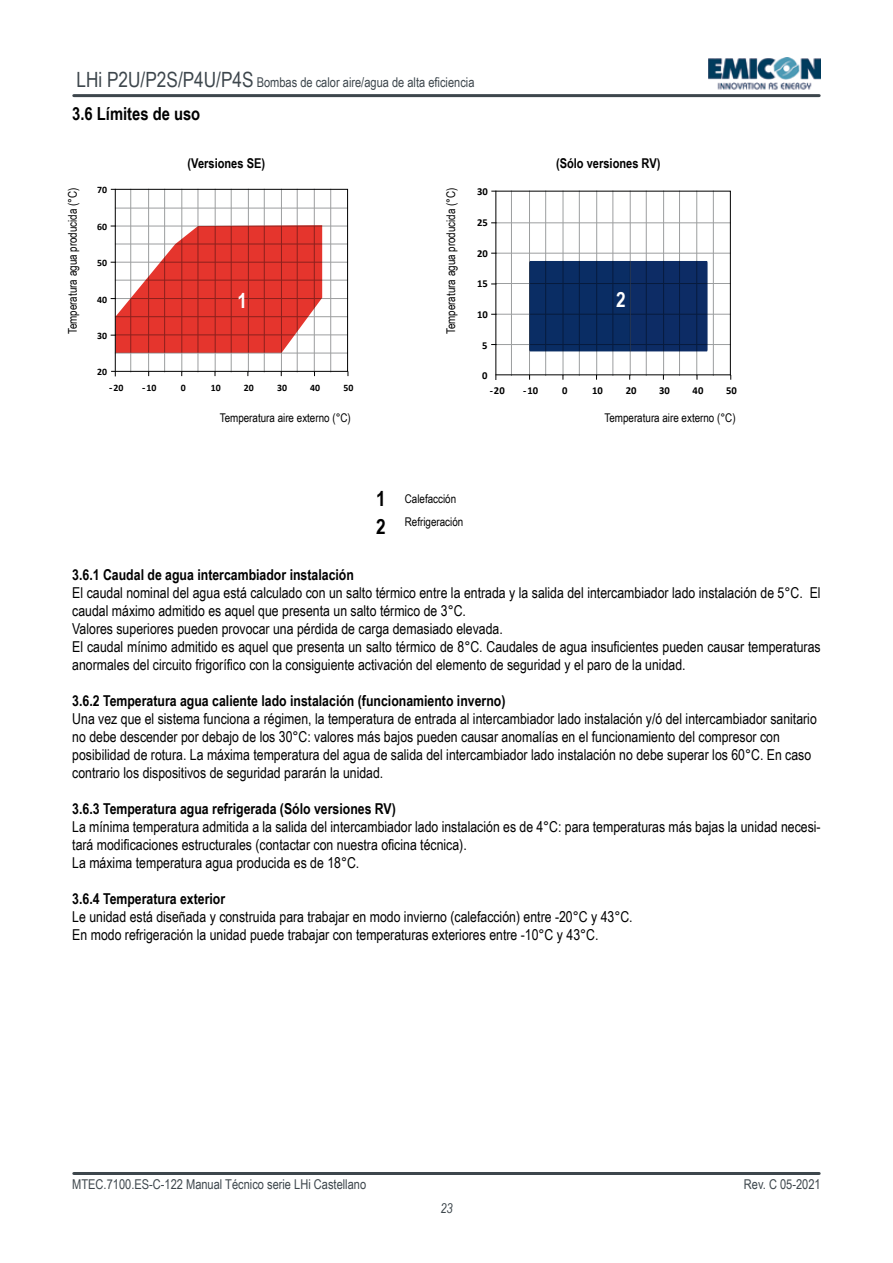
<style>
.page{position:relative;width:893px;height:1263px;background:#fff}
.page>*{position:absolute;margin:0;border:0;box-sizing:border-box;transform-origin:0 0}
.t1{font:700 21px/27.8px "Arial Narrow";color:#000}
.t2{font:700 21px "Arial Narrow";color:#fff}
.t3{font:700 18px "Arial Narrow";color:#000}
.t4{font:15px/18px "Arial Narrow";color:#000}
.t5{font:700 15px "Arial Narrow";color:#000}
.t6{font:13.5px "Arial Narrow";color:#3d464c}
.t7{font:700 13.5px "Arial Narrow";color:#000}
.t8{font:italic 13.5px "Arial Narrow";color:#3d464c}
.t9{font:12px/23.2px "Arial Narrow";color:#000}
.t10{font:700 10.65px "Calibri";letter-spacing:.005em;color:#000}
.t11{font:700 9.9px "Calibri";letter-spacing:.005em;color:#000}
.s1{font-size:21px}
.s2{font-size:10.8px}
</style>
<div class="page">
<hr style="left:74px;top:1172px;width:745px;height:3px;background:#3d464c">
<hr style="left:74px;top:94px;width:745px;height:3px;background:#3d464c">
<svg style="left:491px;top:191px;width:240px;height:188px"></svg>
<hr style="left:130px;top:189px;width:1px;height:183px;background:#9c9e9f">
<hr style="left:148px;top:189px;width:1px;height:183px;background:#9c9e9f">
<hr style="left:164px;top:189px;width:1px;height:183px;background:#9c9e9f">
<hr style="left:182px;top:189px;width:1px;height:183px;background:#9c9e9f">
<hr style="left:198px;top:189px;width:1px;height:183px;background:#9c9e9f">
<hr style="left:215px;top:189px;width:1px;height:183px;background:#9c9e9f">
<hr style="left:231px;top:189px;width:1px;height:183px;background:#9c9e9f">
<hr style="left:248px;top:189px;width:1px;height:183px;background:#9c9e9f">
<hr style="left:264px;top:189px;width:1px;height:183px;background:#9c9e9f">
<hr style="left:281px;top:189px;width:1px;height:183px;background:#9c9e9f">
<hr style="left:297px;top:189px;width:1px;height:183px;background:#9c9e9f">
<hr style="left:314px;top:189px;width:1px;height:183px;background:#9c9e9f">
<hr style="left:330px;top:189px;width:1px;height:183px;background:#9c9e9f">
<hr style="left:115px;top:208px;width:233px;height:1px;background:#9c9e9f">
<hr style="left:115px;top:226px;width:233px;height:1px;background:#9c9e9f">
<hr style="left:115px;top:244px;width:233px;height:1px;background:#9c9e9f">
<hr style="left:115px;top:262px;width:233px;height:1px;background:#9c9e9f">
<hr style="left:115px;top:280px;width:233px;height:1px;background:#9c9e9f">
<hr style="left:115px;top:298px;width:233px;height:1px;background:#9c9e9f">
<hr style="left:115px;top:316px;width:233px;height:1px;background:#9c9e9f">
<hr style="left:115px;top:335px;width:233px;height:1px;background:#9c9e9f">
<hr style="left:115px;top:353px;width:233px;height:1px;background:#9c9e9f">
<div style="left:111px;top:189px;width:237px;height:183px;border:1px solid #000"></div>
<hr style="left:115px;top:189px;width:1px;height:187px;background:#000">
<svg style="left:111px;top:225px;width:211px;height:128px"></svg>
<img style="left:709px;top:58px;width:112px;height:32px">
<p class="t6" style="left:77px;top:73px;width:399px"><span class="s1">LHi P2U/P2S/P4U/P4S</span> Bombas de calor aire/agua de alta eficiencia</p>
<p class="t3" style="left:72px;top:101px;width:129px">3.6 Límites de uso</p>
<p class="t7" style="left:188px;top:153px;width:79px">(Versiones SE)</p>
<p class="t7" style="left:556px;top:153px;width:106px">(Sólo versiones RV)</p>
<p class="t11" style="left:97px;top:183px;width:12px">70</p>
<p class="t9" style="left:60px;top:334px;width:149px;rotate:-90deg">Temperatura agua producida (°C)</p>
<p class="t9" style="left:439px;top:334px;width:149px;rotate:-90deg">Temperatura agua producida (°C)</p>
<p class="t10" style="left:477px;top:184px;width:12px">30</p>
<p class="t10" style="left:477px;top:215px;width:12px">25</p>
<p class="t11" style="left:97px;top:219px;width:12px">60</p>
<p class="t10" style="left:477px;top:246px;width:12px">20</p>
<p class="t11" style="left:97px;top:256px;width:12px">50</p>
<p class="t10" style="left:477px;top:276px;width:12px">15</p>
<h1 class="t2" style="left:237px;top:284px;width:11px">1</h1>
<h1 class="t2" style="left:616px;top:283px;width:11px">2</h1>
<p class="t11" style="left:97px;top:292px;width:12px">40</p>
<p class="t10" style="left:477px;top:307px;width:12px">10</p>
<p class="t11" style="left:97px;top:329px;width:12px">30</p>
<p class="t11" style="left:97px;top:365px;width:12px">20</p>
<p class="t11" style="left:109px;top:380px;width:16px"><span class="s2">-</span>20</p>
<p class="t11" style="left:142px;top:380px;width:16px"><span class="s2">-</span>10</p>
<p class="t11" style="left:181px;top:380px;width:6px">0</p>
<p class="t11" style="left:211px;top:380px;width:12px">10</p>
<p class="t11" style="left:244px;top:380px;width:12px">20</p>
<p class="t11" style="left:277px;top:380px;width:12px">30</p>
<p class="t11" style="left:310px;top:380px;width:12px">40</p>
<p class="t11" style="left:343px;top:380px;width:12px">50</p>
<p class="t10" style="left:482px;top:338px;width:7px">5</p>
<p class="t10" style="left:482px;top:368px;width:7px">0</p>
<p class="t10" style="left:490px;top:383px;width:17px">-20</p>
<p class="t10" style="left:523px;top:383px;width:17px">-10</p>
<p class="t10" style="left:562px;top:383px;width:7px">0</p>
<p class="t10" style="left:592px;top:383px;width:12px">10</p>
<p class="t10" style="left:626px;top:383px;width:12px">20</p>
<p class="t10" style="left:659px;top:383px;width:12px">30</p>
<p class="t10" style="left:693px;top:383px;width:12px">40</p>
<p class="t10" style="left:726px;top:383px;width:12px">50</p>
<p class="t9" style="left:220px;top:405px;width:133px">Temperatura aire externo (°C)</p>
<p class="t9" style="left:604px;top:405px;width:133px">Temperatura aire externo (°C)</p>
<h1 class="t1" style="left:376px;top:483px;width:11px">1<br>2</h1>
<p class="t9" style="left:405px;top:486px;width:60px">Calefacción<br>Refrigeración</p>
<p class="t5" style="left:72px;top:563px;width:283px">3.6.1 Caudal de agua intercambiador instalación</p>
<p class="t4" style="left:72px;top:583px;width:750px">El caudal nominal del agua está calculado con un salto térmico entre la entrada y la salida del intercambiador lado instalación de 5°C. El caudal máximo admitido es aquel que presenta un salto térmico de 3°C.<br>Valores superiores pueden provocar una pérdida de carga demasiado elevada.<br>El caudal mínimo admitido es aquel que presenta un salto térmico de 8°C. Caudales de agua insuficientes pueden causar temperaturas anormales del circuito frigorífico con la consiguiente activación del elemento de seguridad y el paro de la unidad.</p>
<p class="t5" style="left:72px;top:689px;width:435px">3.6.2 Temperatura agua caliente lado instalación (funcionamiento inverno)</p>
<p class="t4" style="left:72px;top:709px;width:746px">Una vez que el sistema funciona a régimen, la temperatura de entrada al intercambiador lado instalación y/ó del intercambiador sanitario no debe descender por debajo de los 30°C: valores más bajos pueden causar anomalías en el funcionamiento del compresor con posibilidad de rotura. La máxima temperatura del agua de salida del intercambiador lado instalación no debe superar los 60°C. En caso contrario los dispositivos de seguridad pararán la unidad.</p>
<p class="t5" style="left:72px;top:797px;width:325px">3.6.3 Temperatura agua refrigerada (Sólo versiones RV)</p>
<p class="t4" style="left:72px;top:817px;width:750px">La mínima temperatura admitida a la salida del intercambiador lado instalación es de 4°C: para temperaturas más bajas la unidad necesi&shy;tará modificaciones estructurales (contactar con nuestra oficina técnica).<br>La máxima temperatura agua producida es de 18°C.</p>
<p class="t5" style="left:72px;top:887px;width:154px">3.6.4 Temperatura exterior</p>
<p class="t4" style="left:72px;top:907px;width:562px">Le unidad está diseñada y construida para trabajar en modo invierno (calefacción) entre -20°C y 43°C.<br>En modo refrigeración la unidad puede trabajar con temperaturas exteriores entre -10°C y 43°C.</p>
<p class="t6" style="left:72px;top:1174px;width:295px">MTEC.7100.ES-C-122 Manual Técnico serie LHi Castellano</p>
<p class="t8" style="left:440px;top:1199px;width:14px">23</p>
<p class="t6" style="left:744px;top:1174px;width:78px">Rev. C 05-2021</p>
</div>
